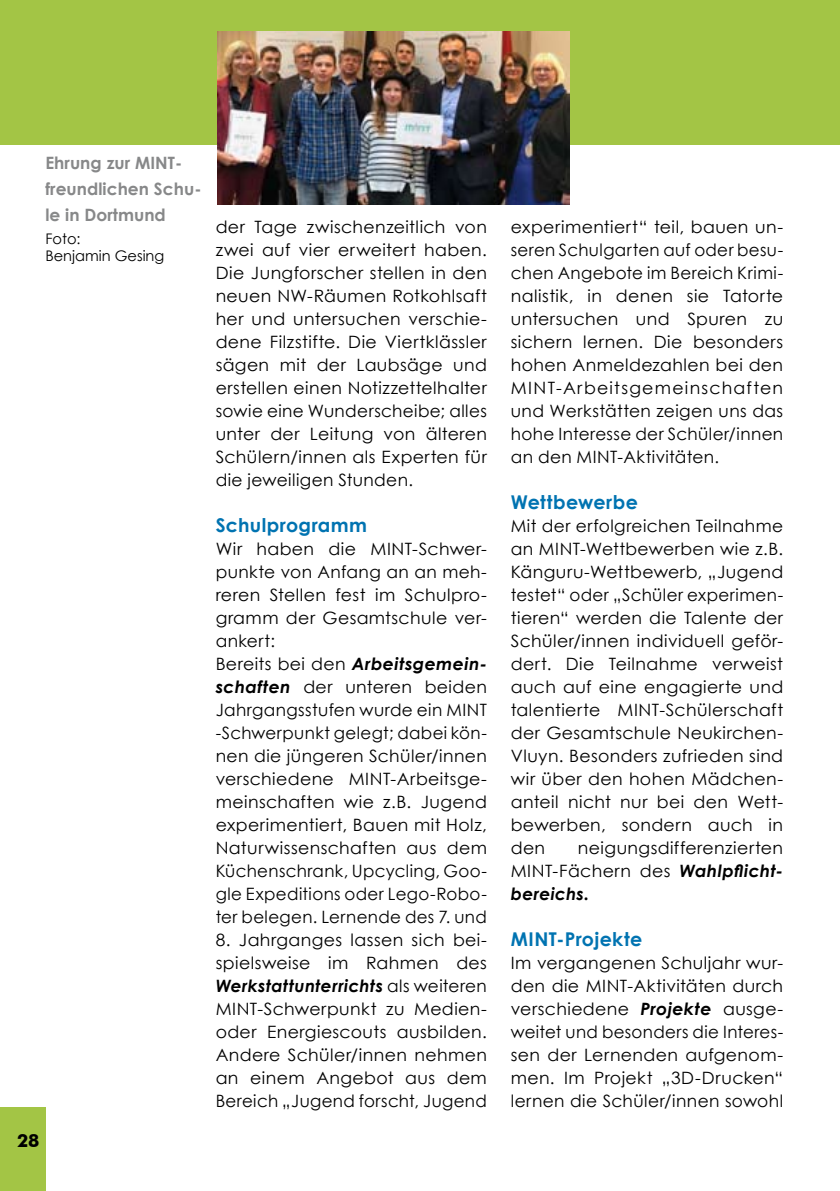
<style>
.page{position:relative;width:840px;height:1191px;background:#fff}
.page>*{position:absolute;margin:0;border:0;box-sizing:border-box;transform-origin:0 0}
.t1{font:700 19px "Century Gothic";letter-spacing:.02em;color:#0073b1}
.t2{font:700 18px "Futura BT";color:#000}
.t3{font:17px/23px "Century Gothic";letter-spacing:.02em;color:#000;text-align:justify}
.t4{font:700 17px/26px "Century Gothic";letter-spacing:.005em;color:#878889}
.t5{font:14.6px/17px "Century Gothic";color:#000}
.s1{font-weight:700;font-style:italic}
</style>
<div class="page">
<div style="left:0;top:1107px;width:45px;height:84px;background:#a3c545"></div>
<div style="left:0;top:0;width:839px;height:144px;background:#a3c545"></div>
<hr style="left:839px;top:0;width:1px;height:144px;background:#a3c545">
<img style="left:217px;top:31px;width:352px;height:173px">
<p class="t4" style="left:45px;top:149px;width:157px">Ehrung zur MINT&shy;freundlichen Schu&shy;le in Dortmund</p>
<p class="t5" style="left:45px;top:230px;width:120px">Foto:<br>Benjamin Gesing</p>
<p class="t2" style="left:17px;top:1129px;width:12px">28</p>
<p class="t3" style="left:215px;top:215px;width:273px">der Tage zwischenzeitlich von zwei auf vier erweitert haben.<br>Die Jungforscher stellen in den neuen NW-Räumen Rotkohlsaft her und untersuchen verschie&shy;dene Filzstifte. Die Viertklässler sägen mit der Laubsäge und erstellen einen Notizzettelhalter sowie eine Wunderscheibe; alles unter der Leitung von älteren Schülern/innen als Experten für die jeweiligen Stunden.</p>
<p class="t1" style="left:215px;top:511px;width:153px">Schulprogramm</p>
<p class="t3" style="left:215px;top:537px;width:272px;text-align:left">Wir haben die MINT-Schwer&shy;punkte von Anfang an an meh&shy;reren Stellen fest im Schulpro&shy;gramm der Gesamtschule ver&shy;ankert:<br>Bereits bei den <span class="s1">Arbeitsgemein&shy;schaften</span> der unteren beiden<br>Jahrgangsstufen wurde ein MINT -Schwerpunkt gelegt; dabei kön&shy;nen die jüngeren Schüler/innen verschiedene MINT-Arbeitsge&shy;meinschaften wie z.B. Jugend experimentiert, Bauen mit Holz,<br>Naturwissenschaften aus dem<br>Küchenschrank, Upcycling, Goo&shy;gle Expeditions oder Lego-Robo&shy;ter belegen. Lernende des 7. und</p>
<p class="t3" style="left:215px;top:928px;width:272px">8. Jahrganges lassen sich bei&shy;spielsweise im Rahmen des <span class="s1">Werkstattunterrichts</span> als weiteren MINT-Schwerpunkt zu Medien&shy;oder Energiescouts ausbilden.<br>Andere Schüler/innen nehmen an einem Angebot aus dem Bereich „Jugend forscht, Jugend</p>
<p class="t3" style="left:510px;top:215px;width:274px">experimentiert“ teil, bauen un&shy;seren Schulgarten auf oder besu&shy;chen Angebote im Bereich Krimi&shy;nalistik, in denen sie Tatorte untersuchen und Spuren zu sichern lernen. Die besonders hohen Anmeldezahlen bei den MINT-Arbeitsgemeinschaften und Werkstätten zeigen uns das hohe Interesse der Schüler/innen an den MINT-Aktivitäten.</p>
<p class="t1" style="left:510px;top:488px;width:128px">Wettbewerbe</p>
<p class="t3" style="left:510px;top:514px;width:274px">Mit der erfolgreichen Teilnahme an MINT-Wettbewerben wie z.B.<br>Känguru-Wettbewerb, „Jugend testet“ oder „Schüler experimen&shy;tieren“ werden die Talente der Schüler/innen individuell geför&shy;dert. Die Teilnahme verweist auch auf eine engagierte und talentierte MINT-Schülerschaft der Gesamtschule Neukirchen-Vluyn. Besonders zufrieden sind wir über den hohen Mädchen&shy;anteil nicht nur bei den Wett&shy;bewerben, sondern auch in den</p>
<p class="t3" style="left:510px;top:836px;width:274px;text-indent:67px">neigungsdifferenzierten MINT-Fächern des <span class="s1">Wahlpflicht&shy;bereichs.</span></p>
<p class="t1" style="left:510px;top:925px;width:133px">MINT-Projekte</p>
<p class="t3" style="left:510px;top:951px;width:274px">Im vergangenen Schuljahr wur&shy;den die MINT-Aktivitäten durch verschiedene <span class="s1">Projekte</span> ausge&shy;weitet und besonders die Interes&shy;sen der Lernenden aufgenom&shy;men. Im Projekt „3D-Drucken“ lernen die Schüler/innen sowohl</p>
</div>
